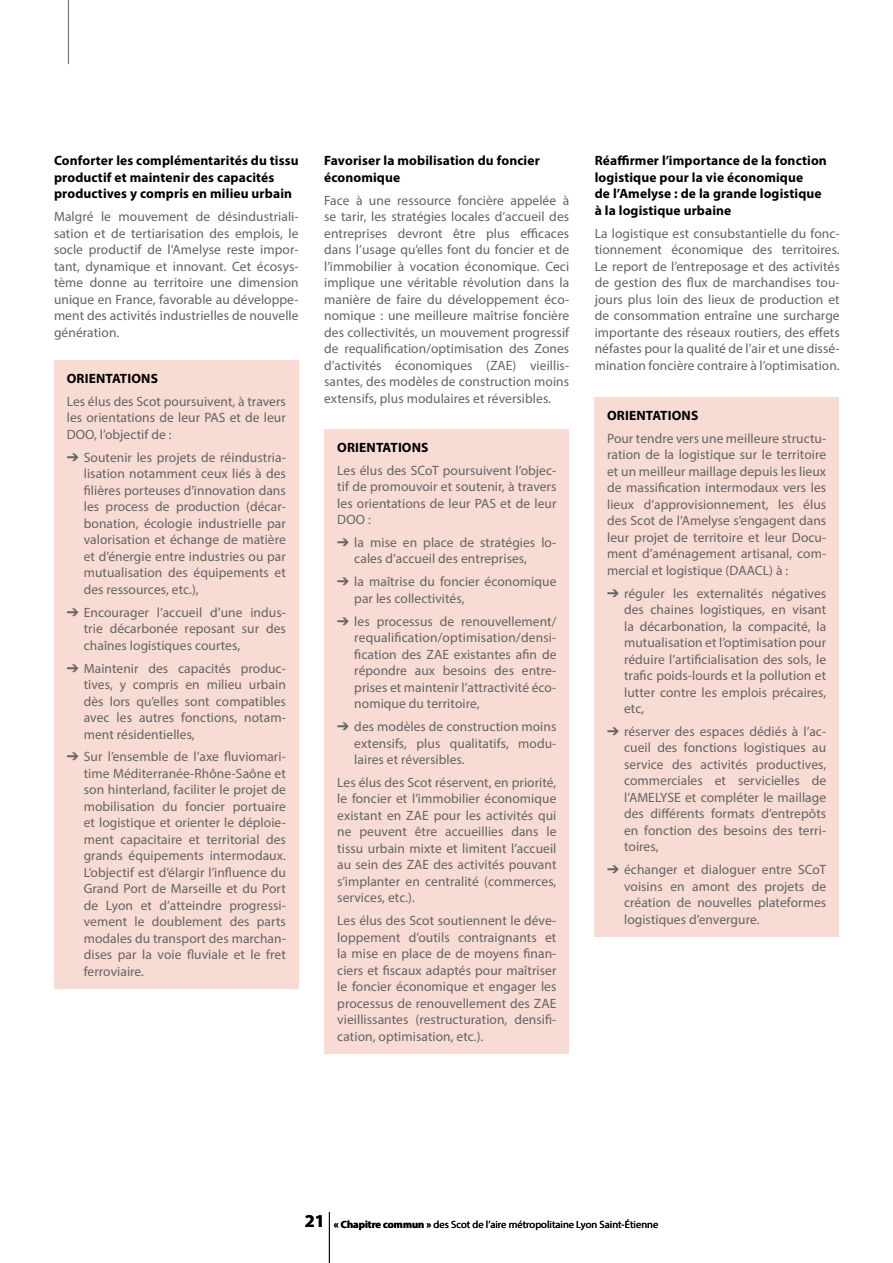
<style>
.page{position:relative;width:893px;height:1263px;background:#fff}
.page>*{position:absolute;margin:0;border:0;box-sizing:border-box;transform-origin:0 0}
.t1{font:700 18px "Myriad Pro";color:#000}
.t2{font:13.5px/16.5px "Myriad Pro";letter-spacing:.005em;color:#646363;text-align:justify}
.t3{font:700 13.5px/16.5px "Myriad Pro";letter-spacing:.01em;color:#000}
.t4{font:10.5px "Myriad Pro";color:#000}
.s1{font-weight:700}
</style>
<div class="page">
<hr style="left:329px;top:1212px;width:1px;height:51px;background:#000">
<hr style="left:68px;top:0;width:1px;height:64px;background:#646363">
<div style="left:325px;top:429px;width:244px;height:625px;background:#f8dbd3"></div>
<div style="left:594px;top:397px;width:245px;height:539px;background:#f8dbd3"></div>
<div style="left:54px;top:360px;width:245px;height:629px;background:#f8dbd3"></div>
<p class="t3" style="left:54px;top:152px;width:246px">Conforter les complémentarités du tissu productif et maintenir des capacités productives y compris en milieu urbain</p>
<p class="t2" style="left:54px;top:208px;width:246px">Malgré le mouvement de désindustriali&shy;sation et de tertiarisation des emplois, le socle productif de l’Amelyse reste impor&shy;tant, dynamique et innovant. Cet écosys&shy;tème donne au territoire une dimension unique en France, favorable au développe&shy;ment des activités industrielles de nouvelle génération.</p>
<p class="t3" style="left:67px;top:370px;width:93px">ORIENTATIONS</p>
<p class="t2" style="left:67px;top:393px;width:221px">Les élus des Scot poursuivent, à travers les orientations de leur PAS et de leur DOO, l’objectif de :</p>
<p class="t2" style="left:84px;top:449px;width:204px;text-indent:-17px">➔ Soutenir les projets de réindustria&shy;lisation notamment ceux liés à des filières porteuses d’innovation dans les process de production (décar&shy;bonation, écologie industrielle par valorisation et échange de matière et d’énergie entre industries ou par mutualisation des équipements et des ressources, etc.),</p>
<p class="t2" style="left:84px;top:604px;width:204px;text-indent:-17px">➔ Encourager l’accueil d’une indus&shy;trie décarbonée reposant sur des chaînes logistiques courtes,</p>
<p class="t2" style="left:84px;top:659px;width:204px;text-indent:-17px">➔ Maintenir des capacités produc&shy;tives, y compris en milieu urbain dès lors qu’elles sont compatibles avec les autres fonctions, notam&shy;ment résidentielles,</p>
<p class="t2" style="left:84px;top:748px;width:204px;text-indent:-17px">➔ Sur l’ensemble de l’axe fluviomari&shy;time Méditerranée-Rhône-Saône et son hinterland, faciliter le projet de mobilisation du foncier portuaire et logistique et orienter le déploie&shy;ment capacitaire et territorial des grands équipements intermodaux.<br>L’objectif est d’élargir l’influence du Grand Port de Marseille et du Port de Lyon et d’atteindre progressi&shy;vement le doublement des parts modales du transport des marchan&shy;dises par la voie fluviale et le fret ferroviaire.</p>
<p class="t3" style="left:324px;top:152px;width:217px">Favoriser la mobilisation du foncier économique</p>
<p class="t2" style="left:324px;top:192px;width:247px">Face à une ressource foncière appelée à se tarir, les stratégies locales d’accueil des entreprises devront être plus efficaces dans l’usage qu’elles font du foncier et de l’immobilier à vocation économique. Ceci implique une véritable révolution dans la manière de faire du développement éco&shy;nomique : une meilleure maîtrise foncière des collectivités, un mouvement progressif de requalification/optimisation des Zones d’activités économiques (ZAE) vieillis&shy;santes, des modèles de construction moins extensifs, plus modulaires et réversibles.</p>
<p class="t3" style="left:337px;top:438px;width:93px">ORIENTATIONS</p>
<p class="t2" style="left:337px;top:462px;width:221px">Les élus des SCoT poursuivent l’objec&shy;tif de promouvoir et soutenir, à travers les orientations de leur PAS et de leur DOO :</p>
<p class="t2" style="left:354px;top:534px;width:204px;text-indent:-17px">➔ la mise en place de stratégies lo&shy;cales d’accueil des entreprises,</p>
<p class="t2" style="left:354px;top:573px;width:204px;text-indent:-17px">➔ la maîtrise du foncier économique par les collectivités,</p>
<p class="t2" style="left:354px;top:613px;width:204px;text-indent:-17px">➔ les processus de renouvellement/ requalification/optimisation/densi&shy;fication des ZAE existantes afin de répondre aux besoins des entre&shy;prises et maintenir l’attractivité éco&shy;nomique du territoire,</p>
<p class="t2" style="left:354px;top:718px;width:204px;text-indent:-17px">➔ des modèles de construction moins extensifs, plus qualitatifs, modu&shy;laires et réversibles.</p>
<p class="t2" style="left:337px;top:774px;width:221px">Les élus des Scot réservent, en priorité, le foncier et l’immobilier économique existant en ZAE pour les activités qui ne peuvent être accueillies dans le tissu urbain mixte et limitent l’accueil au sein des ZAE des activités pouvant s’implanter en centralité (commerces, services, etc.).</p>
<p class="t2" style="left:337px;top:912px;width:221px">Les élus des Scot soutiennent le déve&shy;loppement d’outils contraignants et la mise en place de de moyens finan&shy;ciers et fiscaux adaptés pour maîtriser le foncier économique et engager les processus de renouvellement des ZAE vieillissantes (restructuration, densifi&shy;cation, optimisation, etc.).</p>
<p class="t3" style="left:595px;top:152px;width:234px">Réaffirmer l’importance de la fonction logistique pour la vie économique<br>de l’Amelyse : de la grande logistique à la logistique urbaine</p>
<p class="t2" style="left:595px;top:225px;width:247px">La logistique est consubstantielle du fonc&shy;tionnement économique des territoires.<br>Le report de l’entreposage et des activités de gestion des flux de marchandises tou&shy;jours plus loin des lieux de production et de consommation entraîne une surcharge importante des réseaux routiers, des effets néfastes pour la qualité de l’air et une dissé&shy;mination foncière contraire à l’optimisation.</p>
<p class="t3" style="left:607px;top:406px;width:93px">ORIENTATIONS</p>
<p class="t2" style="left:607px;top:430px;width:221px">Pour tendre vers une meilleure structu&shy;ration de la logistique sur le territoire et un meilleur maillage depuis les lieux de massification intermodaux vers les lieux d’approvisionnement, les élus des Scot de l’Amelyse s’engagent dans leur projet de territoire et leur Docu&shy;ment d’aménagement artisanal, com&shy;mercial et logistique (DAACL) à :</p>
<p class="t2" style="left:624px;top:584px;width:204px;text-indent:-17px">➔ réguler les externalités négatives des chaines logistiques, en visant la décarbonation, la compacité, la mutualisation et l’optimisation pour réduire l’artificialisation des sols, le trafic poids-lourds et la pollution et lutter contre les emplois précaires, etc,</p>
<p class="t2" style="left:624px;top:723px;width:204px;text-indent:-17px">➔ réserver des espaces dédiés à l’ac&shy;cueil des fonctions logistiques au service des activités productives, commerciales et servicielles de l’AMELYSE et compléter le maillage des différents formats d’entrepôts en fonction des besoins des terri&shy;toires,</p>
<p class="t2" style="left:624px;top:861px;width:204px;text-indent:-17px">➔ échanger et dialoguer entre SCoT voisins en amont des projets de création de nouvelles plateformes logistiques d’envergure.</p>
<h1 class="t1" style="left:305px;top:1209px;width:21px">21</h1>
<p class="t4" style="left:334px;top:1218px;width:326px"><span class="s1">« Chapitre commun »</span> des Scot de l’aire métropolitaine Lyon Saint-Étienne</p>
</div>
